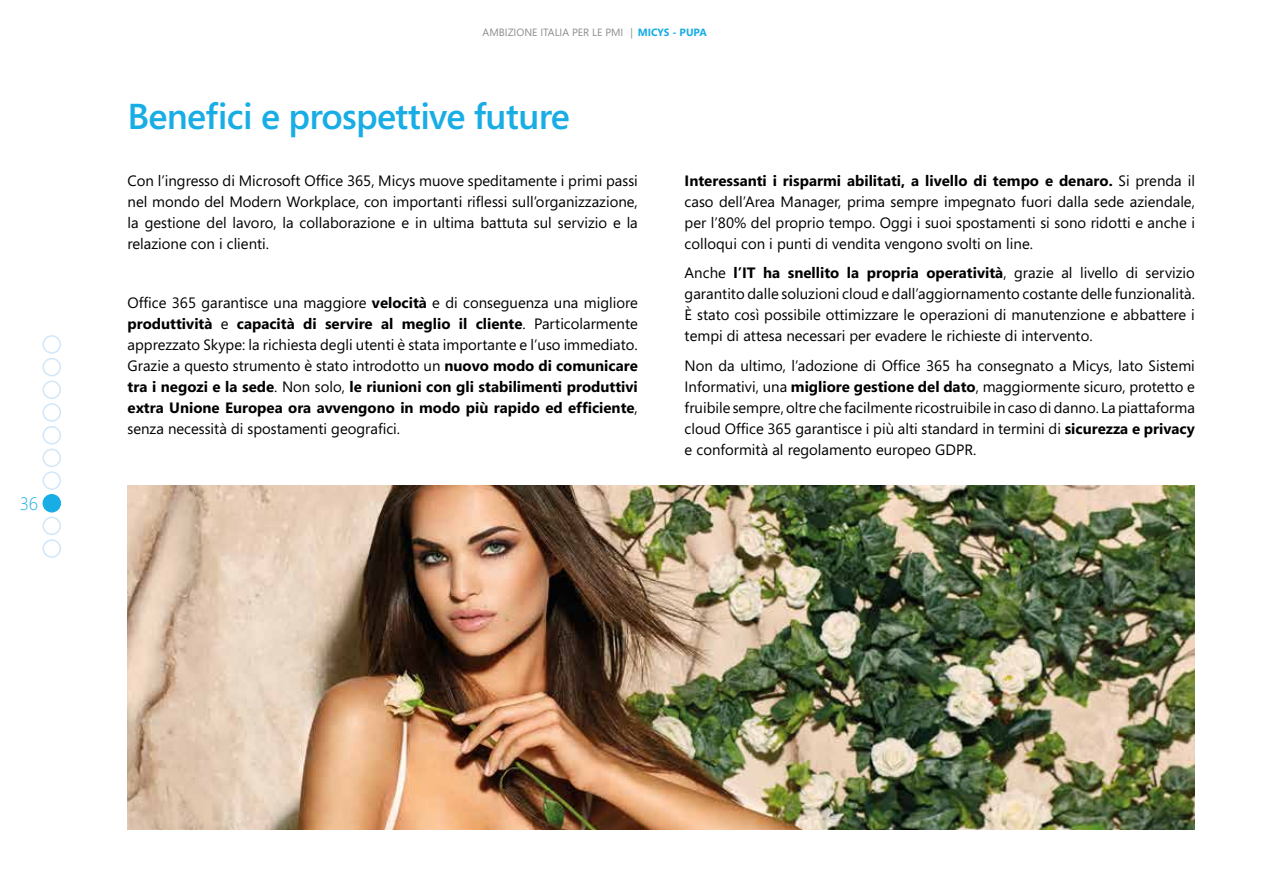
<style>
.page{position:relative;width:1263px;height:893px;background:#fff}
.page>*{position:absolute;margin:0;border:0;box-sizing:border-box;transform-origin:0 0}
.t1{font:600 36px "Segoe";letter-spacing:-.02em;color:#18ade5}
.t2{font:300 18px "Segoe";color:#18ade5}
.t3{font:15px/21px "Segoe";color:#000;text-align:justify}
.t4{font:10.5px "Segoe";color:#8e8b8b}
.s1{font-weight:700;color:#18ade5}
.s2{font-weight:700}
</style>
<div class="page">
<div style="left:43px;top:335px;width:18px;height:19px;border:2px solid #d0e7f9;border-radius:50%"></div>
<div style="left:43px;top:358px;width:18px;height:18px;border:2px solid #d0e7f9;border-radius:50%"></div>
<div style="left:43px;top:381px;width:18px;height:18px;border:2px solid #d0e7f9;border-radius:50%"></div>
<div style="left:43px;top:403px;width:18px;height:19px;border:2px solid #d0e7f9;border-radius:50%"></div>
<div style="left:43px;top:426px;width:18px;height:18px;border:2px solid #d0e7f9;border-radius:50%"></div>
<div style="left:43px;top:517px;width:18px;height:18px;border:2px solid #d0e7f9;border-radius:50%"></div>
<div style="left:43px;top:449px;width:18px;height:18px;border:2px solid #d0e7f9;border-radius:50%"></div>
<div style="left:43px;top:539px;width:18px;height:19px;border:2px solid #d0e7f9;border-radius:50%"></div>
<div style="left:43px;top:471px;width:18px;height:19px;border:2px solid #d0e7f9;border-radius:50%"></div>
<div style="left:43px;top:495px;width:17px;height:17px;background:#18ade5;border-radius:50%"></div>
<div style="left:43px;top:494px;width:18px;height:18px;border:2px solid #18ade5;border-radius:50%"></div>
<img style="left:128px;top:486px;width:1067px;height:343px">
<p class="t2" style="left:20px;top:491px;width:20px">36</p>
<p class="t4" style="left:483px;top:25px;width:226px">AMBIZIONE ITALIA PER LE PMI | <span class="s1">MICYS - PUPA</span></p>
<h1 class="t1" style="left:128px;top:92px;width:444px">Benefici e prospettive future</h1>
<p class="t3" style="left:128px;top:169px;width:512px">Con l’ingresso di Microsoft Office 365, Micys muove speditamente i primi passi nel mondo del Modern Workplace, con importanti riflessi sull’organizzazione, la gestione del lavoro, la collaborazione e in ultima battuta sul servizio e la relazione con i clienti.</p>
<p class="t3" style="left:128px;top:291px;width:512px">Office 365 garantisce una maggiore <span class="s2">velocità</span> e di conseguenza una migliore <span class="s2">produttività</span> e <span class="s2">capacità di servire al meglio il cliente</span>. Particolarmente apprezzato Skype: la richiesta degli utenti è stata importante e l’uso immediato.<br>Grazie a questo strumento è stato introdotto un <span class="s2">nuovo modo di comunicare tra i negozi e la sede</span>. Non solo, <span class="s2">le riunioni con gli stabilimenti produttivi extra Unione Europea ora avvengono in modo più rapido ed efficiente</span>, senza necessità di spostamenti geografici.</p>
<p class="t3" style="left:685px;top:169px;width:512px"><span class="s2">Interessanti i risparmi abilitati, a livello di tempo e denaro.</span> Si prenda il caso dell’Area Manager, prima sempre impegnato fuori dalla sede aziendale, per l’80% del proprio tempo. Oggi i suoi spostamenti si sono ridotti e anche i colloqui con i punti di vendita vengono svolti on line.</p>
<p class="t3" style="left:685px;top:262px;width:512px">Anche <span class="s2">l’IT ha snellito la propria operatività</span>, grazie al livello di servizio garantito dalle soluzioni cloud e dall’aggiornamento costante delle funzionalità.<br>È stato così possibile ottimizzare le operazioni di manutenzione e abbattere i tempi di attesa necessari per evadere le richieste di intervento.</p>
<p class="t3" style="left:685px;top:354px;width:512px">Non da ultimo, l’adozione di Office 365 ha consegnato a Micys, lato Sistemi Informativi, una <span class="s2">migliore gestione del dato</span>, maggiormente sicuro, protetto e fruibile sempre, oltre che facilmente ricostruibile in caso di danno. La piattaforma cloud Office 365 garantisce i più alti standard in termini di <span class="s2">sicurezza e privacy </span>e conformità al regolamento europeo GDPR.</p>
</div>
